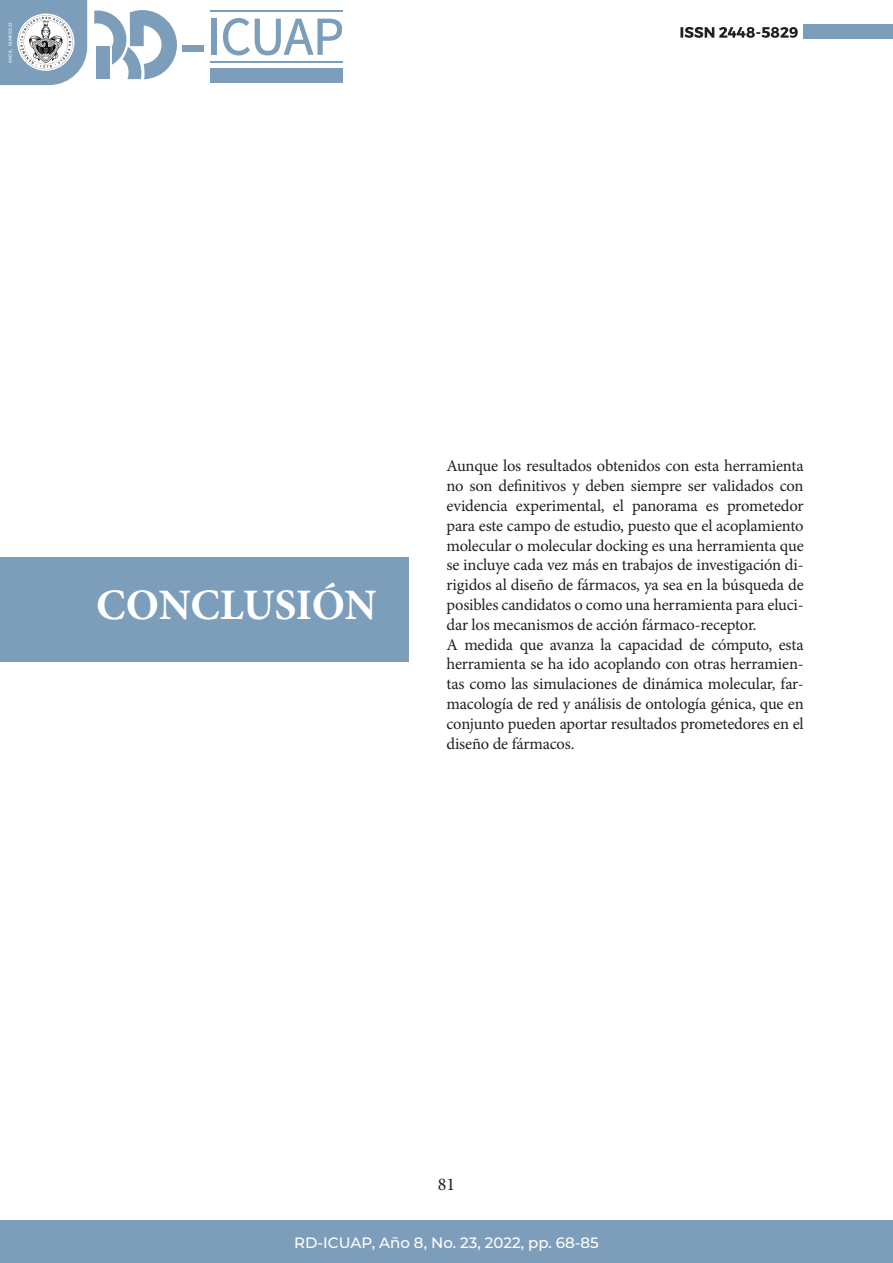
<style>
.page{position:relative;width:893px;height:1263px;background:#fff}
.page>*{position:absolute;margin:0;border:0;box-sizing:border-box;transform-origin:0 0}
.TÍTULO_DE_ARTÍCULO{font:700 43.5px "Minion Pro";letter-spacing:-.01em;color:#fff}
.t1{font:18px "Minion Pro";color:#231f20}
.TÍTULO_DE_ARTÍCULO-2{font:16.5px/19.8px "Minion Pro";letter-spacing:-.01em;color:#231f20;text-align:justify}
.t2{font:500 15px "Montserrat";color:#fff}
.t3{font:4.5px "BUAP802";color:#fff}
</style>
<div class="page">
<div style="left:804px;top:25px;width:89px;height:14px;background:#7d9eba"></div>
<svg style="left:680px;top:27px;width:118px;height:11px"></svg>
<div style="left:0;top:1220px;width:893px;height:43px;background:#7d9eba"></div>
<svg style="left:94px;top:10px;width:83px;height:69px"></svg>
<div style="left:96px;top:46px;width:14px;height:33px;background:#7d9eba"></div>
<svg style="left:0;top:0;width:87px;height:85px"></svg>
<div style="left:3px;top:9px;width:11px;height:67px;background:#7d9eba"></div>
<div style="left:182px;top:45px;width:21px;height:7px;background:#7d9eba"></div>
<div style="left:210px;top:68px;width:133px;height:14px;background:#7d9eba"></div>
<svg style="left:203px;top:18px;width:139px;height:37px"></svg>
<hr style="left:210px;top:10px;width:133px;height:2px;background:#7d9eba">
<hr style="left:210px;top:61px;width:133px;height:2px;background:#7d9eba">
<div style="left:0;top:557px;width:408px;height:105px;background:#7d9eba"></div>
<p class="t3" style="left:8px;top:63px;width:42px;rotate:-90deg">AÑO 8, NÚMERO 23</p>
<p class="TÍTULO_DE_ARTÍCULO" style="left:96px;top:574px;width:282px">CONCLUSIÓN</p>
<p class="TÍTULO_DE_ARTÍCULO-2" style="left:446px;top:456px;width:359px">Aunque los resultados obtenidos con esta herramienta no son definitivos y deben siempre ser validados con evidencia experimental, el panorama es prometedor para este campo de estudio, puesto que el acoplamiento molecular o molecular docking es una herramienta que se incluye cada vez más en trabajos de investigación di&shy;rigidos al diseño de fármacos, ya sea en la búsqueda de posibles candidatos o como una herramienta para eluci&shy;dar los mecanismos de acción fármaco-receptor.</p>
<p class="TÍTULO_DE_ARTÍCULO-2" style="left:446px;top:634px;width:359px">A medida que avanza la capacidad de cómputo, esta herramienta se ha ido acoplando con otras herramien&shy;tas como las simulaciones de dinámica molecular, far&shy;macología de red y análisis de ontología génica, que en conjunto pueden aportar resultados prometedores en el diseño de fármacos.</p>
<p class="t1" style="left:438px;top:1172px;width:19px">81</p>
<p class="t2" style="left:294px;top:1232px;width:306px">RD-ICUAP, Año 8, No. 23, 2022, pp. 68-85</p>
</div>
